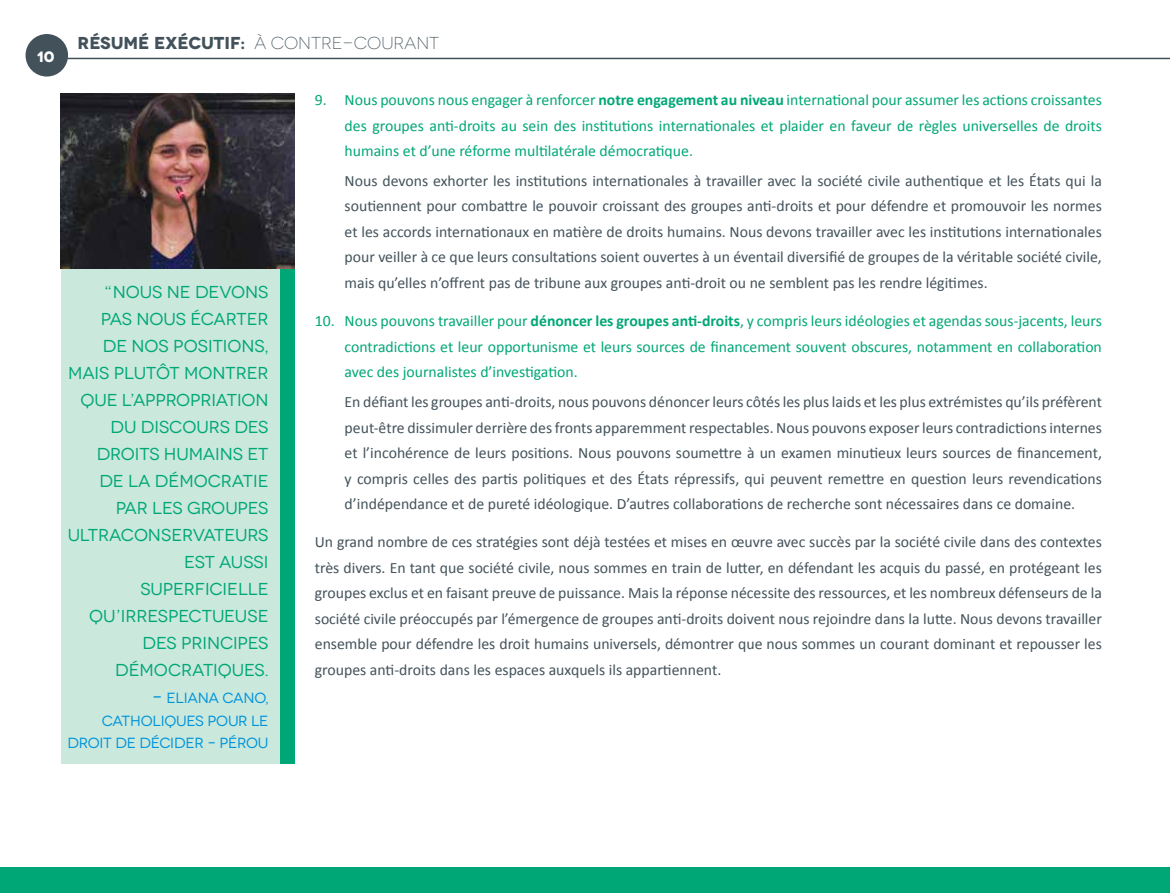
<style>
.page{position:relative;width:1170px;height:893px;background:#fff}
.page>*{position:absolute;margin:0;border:0;box-sizing:border-box;transform-origin:0 0}
.t1{font:17.25px/27px "Novecentowide";letter-spacing:-.005em;color:#00a776;text-align:right}
.t2{font:700 17.25px "Novecentowide";color:#43525a}
.t3{font:15.75px/25.5px "Calibri";color:#43525a;text-align:justify}
.t4{font:15.75px/25.5px "Calibri";color:#00a776;text-align:justify}
.t5{font:700 15px "Novecentowide";color:#fff}
.t6{font:14.7px/22.5px "Novecentowide";letter-spacing:-.02em;color:#0095da;text-align:right}
.s1{font-weight:300}
.s2{font-size:17.25px}
.s3{font-weight:700}
</style>
<div class="page">
<div style="left:0;top:867px;width:1169px;height:26px;background:#00a776"></div>
<hr style="left:54px;top:58px;width:1115px;height:1px;background:#43525a">
<div style="left:26px;top:34px;width:42px;height:43px;background:#43525a;border-radius:50%"></div>
<div style="left:61px;top:268px;width:234px;height:496px;background:#cbe8dd"></div>
<div style="left:280px;top:268px;width:15px;height:496px;background:#00a776"></div>
<img style="left:61px;top:93px;width:234px;height:176px">
<p class="t5" style="left:37px;top:47px;width:19px">10</p>
<p class="t2" style="left:78px;top:32px;width:363px">RÉSUMÉ EXÉCUTIF: <span class="s1">À CONTRE-COURANT</span></p>
<p class="t1" style="left:68px;top:279px;width:202px">“NOUS NE DEVONS<br>PAS NOUS ÉCARTER<br>DE NOS POSITIONS,<br>MAIS PLUTÔT MONTRER<br>QUE L’APPROPRIATION<br>DU DISCOURS DES<br>DROITS HUMAINS ET<br>DE LA DÉMOCRATIE<br>PAR LES GROUPES<br>ULTRACONSERVATEURS<br>EST AUSSI<br>SUPERFICIELLE<br>QU’IRRESPECTUEUSE<br>DES PRINCIPES<br>DÉMOCRATIQUES.</p>
<p class="t6" style="left:67px;top:687px;width:202px"><span class="s2">–</span> E LIANA CANO,<br>CATHOLIQUES POUR LE<br>DROIT DE DÉCIDER – PÉROU</p>
<p class="t4" style="left:344px;top:87px;width:758px;text-indent:-30px">9. Nous pouvons nous engager à renforcer <span class="s3">notre engagement au niveau</span> international pour assumer les actions croissantes des groupes anti-droits au sein des institutions internationales et plaider en faveur de règles universelles de droits humains et d’une réforme multilatérale démocratique.</p>
<p class="t3" style="left:344px;top:168px;width:758px">Nous devons exhorter les institutions internationales à travailler avec la société civile authentique et les États qui la soutiennent pour combattre le pouvoir croissant des groupes anti-droits et pour défendre et promouvoir les normes et les accords internationaux en matière de droits humains. Nous devons travailler avec les institutions internationales pour veiller à ce que leurs consultations soient ouvertes à un éventail diversifié de groupes de la véritable société civile, mais qu’elles n’offrent pas de tribune aux groupes anti-droit ou ne semblent pas les rendre légitimes.</p>
<p class="t4" style="left:344px;top:308px;width:758px;text-indent:-30px">10. Nous pouvons travailler pour <span class="s3">dénoncer les groupes anti-droits</span>, y compris leurs idéologies et agendas sous-jacents, leurs contradictions et leur opportunisme et leurs sources de financement souvent obscures, notamment en collaboration avec des journalistes d’investigation.</p>
<p class="t3" style="left:344px;top:389px;width:758px">En défiant les groupes anti-droits, nous pouvons dénoncer leurs côtés les plus laids et les plus extrémistes qu’ils préfèrent peut-être dissimuler derrière des fronts apparemment respectables. Nous pouvons exposer leurs contradictions internes et l’incohérence de leurs positions. Nous pouvons soumettre à un examen minutieux leurs sources de financement, y compris celles des partis politiques et des États répressifs, qui peuvent remettre en question leurs revendications d’indépendance et de pureté idéologique. D’autres collaborations de recherche sont nécessaires dans ce domaine.</p>
<p class="t3" style="left:315px;top:529px;width:788px">Un grand nombre de ces stratégies sont déjà testées et mises en œuvre avec succès par la société civile dans des contextes très divers. En tant que société civile, nous sommes en train de lutter, en défendant les acquis du passé, en protégeant les groupes exclus et en faisant preuve de puissance. Mais la réponse nécessite des ressources, et les nombreux défenseurs de la société civile préoccupés par l’émergence de groupes anti-droits doivent nous rejoindre dans la lutte. Nous devons travailler ensemble pour défendre les droit humains universels, démontrer que nous sommes un courant dominant et repousser les groupes anti-droits dans les espaces auxquels ils appartiennent.</p>
</div>
